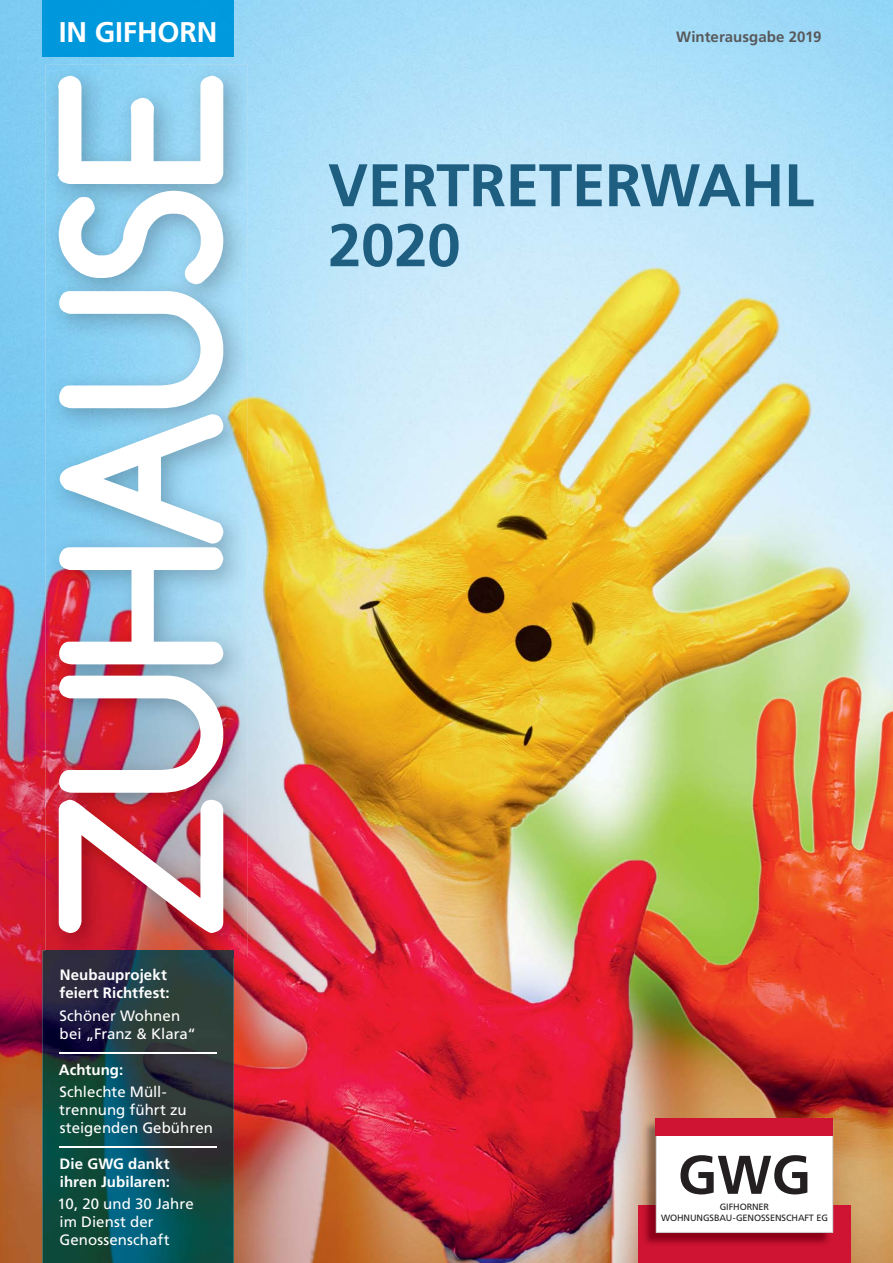
<style>
.page{position:relative;width:893px;height:1263px;background:#fff}
.page>*{position:absolute;margin:0;border:0;box-sizing:border-box;transform-origin:0 0}
.t1{font:700 225px "Comfortaa";color:#fff}
.t2{font:700 60px/60px "Frutiger";letter-spacing:-.005em;color:#1e5e81}
.t3{font:700 54.45px "Frutiger";color:#231f20}
.t4{font:700 28.5px "Frutiger";letter-spacing:-.005em;color:#fff}
.t5{font:15px/18px "Frutiger";color:#fff}
.t6{font:700 15px/18px "Frutiger";letter-spacing:.005em;color:#fff}
.t7{font:700 15px "Frutiger";letter-spacing:.005em;color:#58595b}
.t8{font:9.15px/11.1px "Frutiger";letter-spacing:-.01em;color:#231f20;text-align:center}
</style>
<div class="page">
<img style="left:0;top:0;width:892px;height:1263px">
<img style="left:42px;top:950px;width:192px;height:313px">
<hr style="left:59px;top:1052px;width:158px;height:2px;background:#fff">
<hr style="left:59px;top:1147px;width:158px;height:1px;background:#fff">
<img style="left:45px;top:64px;width:203px;height:893px">
<img style="left:45px;top:950px;width:189px;height:7px">
<div style="left:42px;top:0;width:192px;height:57px;background:#09d"></div>
<div style="left:638px;top:1205px;width:212px;height:58px;background:#ce1432"></div>
<img style="left:642px;top:1120px;width:187px;height:124px">
<svg style="left:655px;top:1135px;width:178px;height:98px"></svg>
<div style="left:655px;top:1118px;width:178px;height:17px;background:#ce1432"></div>
<h3 class="t4" style="left:59px;top:19px;width:160px">IN GIFHORN</h3>
<h1 class="t1" style="left:16px;top:933px;width:864px;rotate:-90deg">ZUHAUSE</h1>
<p class="t6" style="left:59px;top:967px;width:112px">Neubauprojekt feiert Richtfest:</p>
<p class="t5" style="left:59px;top:1007px;width:138px">Schöner Wohnen bei „Franz &amp; Klara“</p>
<p class="t6" style="left:59px;top:1061px;width:66px">Achtung:</p>
<p class="t5" style="left:59px;top:1083px;width:155px">Schlechte Müll&shy;trennung führt zu steigenden Gebühren</p>
<p class="t6" style="left:60px;top:1155px;width:112px">Die GWG dankt ihren Jubilaren:</p>
<p class="t5" style="left:58px;top:1196px;width:137px">10, 20 und 30 Jahre im Dienst der<br>Genossenschaft</p>
<p class="t7" style="left:676px;top:29px;width:147px">Winterausgabe 2019</p>
<h2 class="t2" style="left:328px;top:158px;width:487px">VERTRETERWAHL<br>2020</h2>
<h3 class="t3" style="left:678px;top:1149px;width:134px">GWG</h3>
<p class="t8" style="left:661px;top:1202px;width:168px">GIFHORNER<br>WOHNUNGSBAU-GENOSSENSCHAFT EG</p>
</div>
